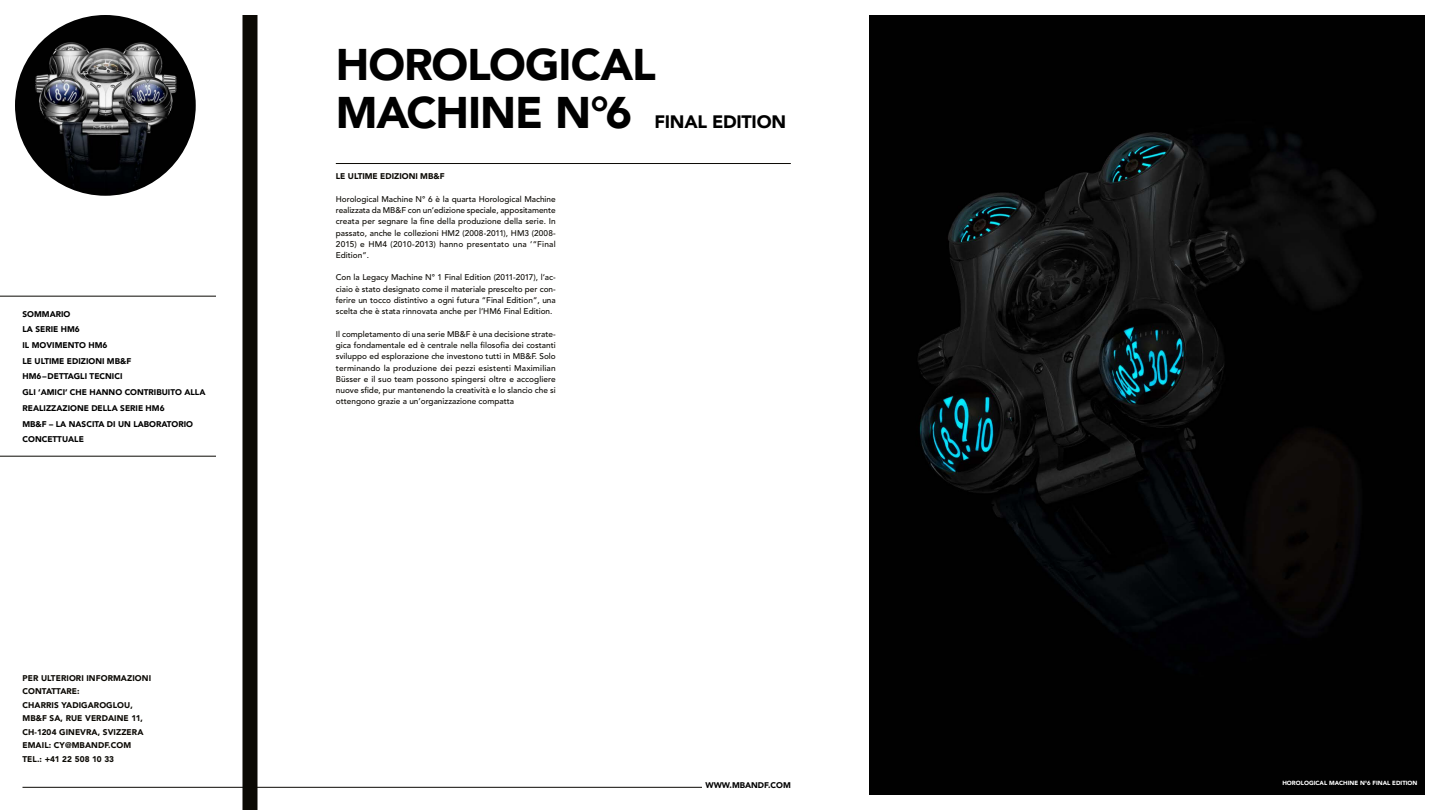
<style>
.page{position:relative;width:1440px;height:810px;background:#fff}
.page>*{position:absolute;margin:0;border:0;box-sizing:border-box;transform-origin:0 0}
.t1{font:900 44.25px/48px "Avenir";letter-spacing:-.025em;color:#000}
.t2{font:900 18px "Avenir";letter-spacing:-.015em;color:#000}
.t3{font:500 8.25px/11.2px "Avenir LT Std";color:#0b0904;text-align:justify}
.t4{font:900 8.25px/13.5px "Avenir LT Std";letter-spacing:.01em;color:#0b0904}
.t5{font:900 8.25px/15.8px "Avenir LT Std";color:#000}
.t6{font:900 8.25px/15.8px "Avenir";color:#000}
.t7{font:900 6px "Avenir";color:#fff}
</style>
<div class="page">
<hr style="left:22px;top:787px;width:680px;height:1px;background:#0b0904">
<hr style="left:336px;top:163px;width:455px;height:1px;background:#0b0904">
<img style="left:15px;top:15px;width:181px;height:181px;border-radius:90px">
<div style="left:242px;top:15px;width:15px;height:795px;background:#0b0904"></div>
<hr style="left:0;top:296px;width:216px;height:1px;background:#0b0904">
<hr style="left:0;top:456px;width:216px;height:1px;background:#0b0904">
<img style="left:869px;top:15px;width:556px;height:780px">
<p class="t5" style="left:22px;top:306px;width:110px">SOMMARIO<br>LA SERIE HM6<br>IL MOVIMENTO HM6<br>LE ULTIME EDIZIONI MB&amp;F<br>HM6–DETTAGLI TECNICI</p>
<p class="t6" style="left:22px;top:384px;width:184px">GLI ‘AMICI’ CHE HANNO CONTRIBUITO ALLA<br>REALIZZAZIONE DELLA SERIE HM6</p>
<p class="t5" style="left:22px;top:416px;width:172px">MB&amp;F – LA NASCITA DI UN LABORATORIO<br>CONCETTUALE</p>
<p class="t4" style="left:22px;top:671px;width:130px">PER ULTERIORI INFORMAZIONI<br>CONTATTARE:<br>CHARRIS YADIGAROGLOU,<br>MB&amp;F SA, RUE VERDAINE 11,<br>CH-1204 GINEVRA, SVIZZERA<br>EMAIL: CY@MBANDF.COM<br>TEL.: +41 22 508 10 33</p>
<h1 class="t1" style="left:336px;top:40px;width:321px">HOROLOGICAL<br>MACHINE N°6</h1>
<h2 class="t2" style="left:655px;top:107px;width:133px">FINAL EDITION</h2>
<p class="t4" style="left:336px;top:170px;width:110px">LE ULTIME EDIZIONI MB&amp;F</p>
<p class="t3" style="left:336px;top:193px;width:222px">Horological Machine N° 6 è la quarta Horological Machine realizzata da MB&amp;F con un’edizione speciale, appositamente creata per segnare la fine della produzione della serie. In passato, anche le collezioni HM2 (2008-2011), HM3 (2008- 2015) e HM4 (2010-2013) hanno presentato una ’“Final Edition”.</p>
<p class="t3" style="left:336px;top:272px;width:222px">Con la Legacy Machine N° 1 Final Edition (2011-2017), l’ac&shy;ciaio è stato designato come il materiale prescelto per con&shy;ferire un tocco distintivo a ogni futura “Final Edition”, una scelta che è stata rinnovata anche per l’HM6 Final Edition.</p>
<p class="t3" style="left:336px;top:328px;width:222px">Il completamento di una serie MB&amp;F è una decisione strate&shy;gica fondamentale ed è centrale nella filosofia dei costanti sviluppo ed esplorazione che investono tutti in MB&amp;F. Solo terminando la produzione dei pezzi esistenti Maximilian Büsser e il suo team possono spingersi oltre e accogliere nuove sfide, pur mantenendo la creatività e lo slancio che si ottengono grazie a un’organizzazione compatta</p>
<p class="t6" style="left:705px;top:777px;width:87px">WWW.MBANDF.COM</p>
<p class="t7" style="left:1282px;top:778px;width:137px">HOROLOGICAL MACHINE N°6 FINAL EDITION</p>
</div>
